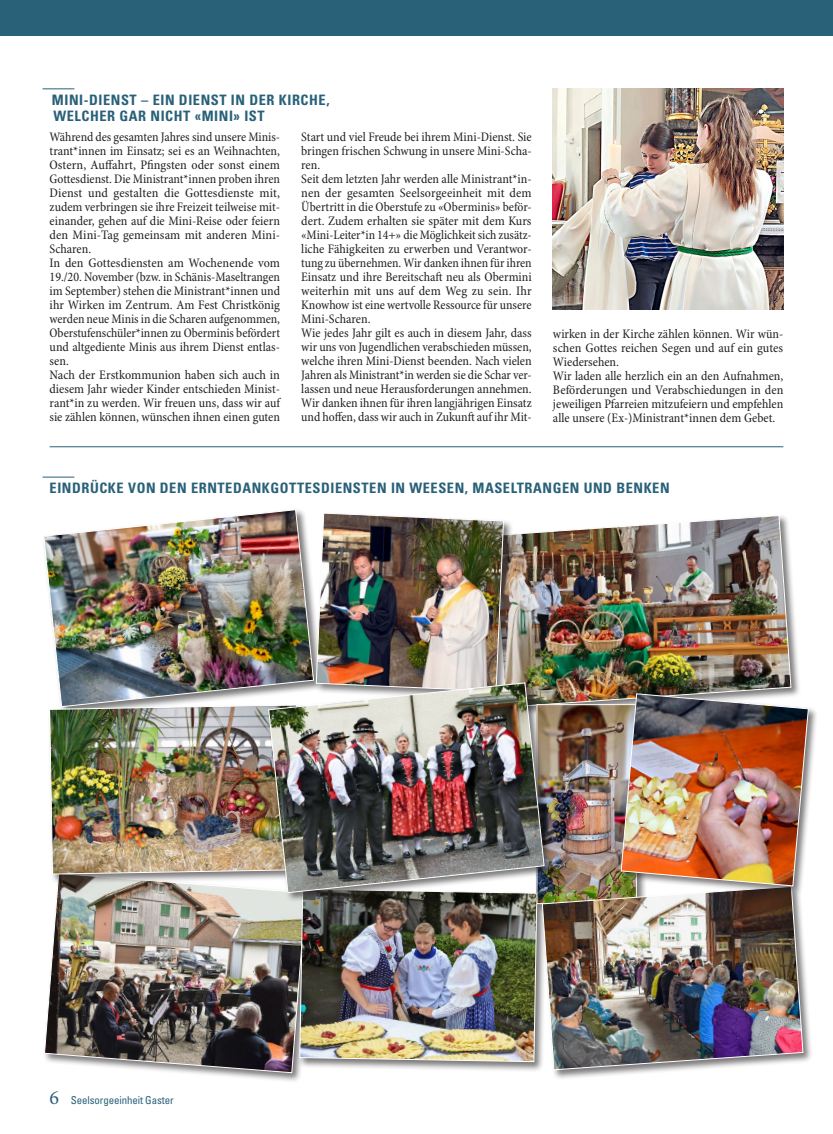
<style>
.page{position:relative;width:833px;height:1134px;background:#fff}
.page>*{position:absolute;margin:0;border:0;box-sizing:border-box;transform-origin:0 0}
.t1{font:700 condensed 14.38px/16px "Univers LT Std";letter-spacing:.04em;color:#296179}
.t2{font:condensed 13.12px/14px "Minion Pro";color:#231f20}
.t3{font:condensed 10.88px "Univers LT Std";letter-spacing:-.01em;color:#296179}
.s1{font-family:"Minion Pro";font-stretch:normal;font-size:20px}
</style>
<div class="page">
<div style="left:0;top:0;width:833px;height:35px;background:#296179"></div>
<div style="left:43px;top:872px;width:273px;height:211px;background:#231f20;opacity:.6"></div>
<img style="left:44px;top:873px;width:262px;height:200px">
<hr style="left:43px;top:89px;width:31px;height:1px;background:#296179">
<img style="left:553px;top:89px;width:230px;height:220px">
<hr style="left:50px;top:446px;width:733px;height:1px;background:#296179">
<hr style="left:43px;top:477px;width:31px;height:1px;background:#296179">
<div style="left:492px;top:514px;width:309px;height:203px;background:#231f20;opacity:.6"></div>
<img style="left:514px;top:515px;width:277px;height:188px">
<div style="left:298px;top:887px;width:249px;height:185px;background:#231f20;opacity:.6"></div>
<img style="left:299px;top:903px;width:238px;height:159px">
<img style="left:44px;top:509px;width:270px;height:194px">
<img style="left:554px;top:706px;width:65px;height:179px">
<div style="left:314px;top:511px;width:200px;height:190px;background:#231f20;opacity:.6"></div>
<img style="left:316px;top:513px;width:188px;height:168px">
<div style="left:540px;top:885px;width:273px;height:195px;background:#231f20;opacity:.6"></div>
<img style="left:542px;top:886px;width:261px;height:184px">
<div style="left:619px;top:692px;width:199px;height:204px;background:#231f20;opacity:.6"></div>
<img style="left:620px;top:693px;width:189px;height:193px">
<div style="left:48px;top:703px;width:262px;height:181px;background:#231f20;opacity:.6"></div>
<img style="left:49px;top:704px;width:218px;height:170px">
<div style="left:267px;top:681px;width:287px;height:222px;background:#231f20;opacity:.6"></div>
<img style="left:268px;top:682px;width:276px;height:211px">
<p class="t1" style="left:52px;top:92px;width:279px">MINI-DIENST – EIN DIENST IN DER KIRCHE,<br>WELCHER GAR NICHT «MINI» IST</p>
<p class="t2" style="left:50px;top:130px;width:232px">Während des gesamten Jahres sind unsere Minis&shy;trant*innen im Einsatz; sei es an Weihnachten, Ostern, Auffahrt, Pfingsten oder sonst einem Gottesdienst. Die Ministrant*innen proben ihren Dienst und gestalten die Gottesdienste mit, zudem verbringen sie ihre Freizeit teilweise mit&shy;einander, gehen auf die Mini-Reise oder feiern den Mini-Tag gemeinsam mit anderen Mini-Scharen.<br>In den Gottesdiensten am Wochenende vom 19./20. November (bzw. in Schänis-Maseltrangen im September) stehen die Ministrant*innen und ihr Wirken im Zentrum. Am Fest Christkönig werden neue Minis in die Scharen aufgenommen, Oberstufenschüler*innen zu Oberminis befördert und altgediente Minis aus ihrem Dienst entlas&shy;sen.<br>Nach der Erstkommunion haben sich auch in diesem Jahr wieder Kinder entschieden Minist&shy;rant*in zu werden. Wir freuen uns, dass wir auf sie zählen können, wünschen ihnen einen guten</p>
<p class="t2" style="left:301px;top:130px;width:232px">Start und viel Freude bei ihrem Mini-Dienst. Sie bringen frischen Schwung in unsere Mini-Scha&shy;ren.<br>Seit dem letzten Jahr werden alle Ministrant*in&shy;nen der gesamten Seelsorgeeinheit mit dem Übertritt in die Oberstufe zu «Oberminis» beför&shy;dert. Zudem erhalten sie später mit dem Kurs «Mini-Leiter*in 14+» die Möglichkeit sich zusätz&shy;liche Fähigkeiten zu erwerben und Verantwor&shy;tung zu übernehmen. Wir danken ihnen für ihren Einsatz und ihre Bereitschaft neu als Obermini weiterhin mit uns auf dem Weg zu sein. Ihr Knowhow ist eine wertvolle Ressource für unsere Mini-Scharen.<br>Wie jedes Jahr gilt es auch in diesem Jahr, dass wir uns von Jugendlichen verabschieden müssen, welche ihren Mini-Dienst beenden. Nach vielen Jahren als Ministrant*in werden sie die Schar ver&shy;lassen und neue Herausforderungen annehmen.<br>Wir danken ihnen für ihren langjährigen Einsatz und hoffen, dass wir auch in Zukunft auf ihr Mit-</p>
<p class="t2" style="left:553px;top:327px;width:232px">wirken in der Kirche zählen können. Wir wün&shy;schen Gottes reichen Segen und auf ein gutes Wiedersehen.<br>Wir laden alle herzlich ein an den Aufnahmen, Beförderungen und Verabschiedungen in den jeweiligen Pfarreien mitzufeiern und empfehlen alle unsere (Ex-)Ministrant*innen dem Gebet.</p>
<p class="t1" style="left:50px;top:480px;width:621px">EINDRÜCKE VON DEN ERNTEDANKGOTTESDIENSTEN IN WEESEN, MASELTRANGEN UND BENKEN</p>
<p class="t3" style="left:50px;top:1094px;width:126px"><span class="s1">6</span> Seelsorgeeinheit Gaster</p>
</div>
